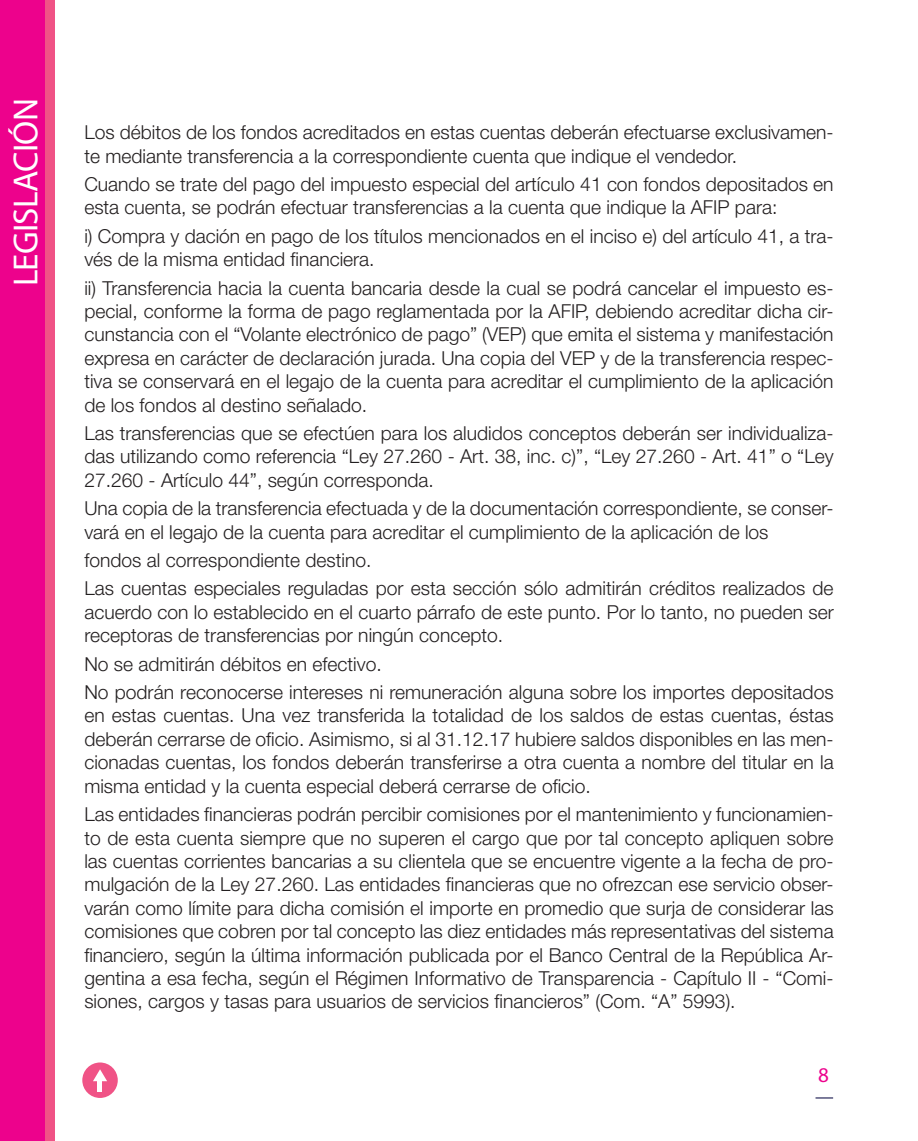
<style>
.page{position:relative;width:918px;height:1141px;background:#fff}
.page>*{position:absolute;margin:0;border:0;box-sizing:border-box;transform-origin:0 0}
.t1{font:35px "Myriad Pro";letter-spacing:-.02em;color:#fff}
.t2{font:21px "Myriad Pro";color:#ed028c}
.Texto{font:300 19.25px/23.4px "Helvetica Neue";color:#231f20;text-align:justify}
</style>
<div class="page">
<div style="left:0;top:0;width:54px;height:1141px;background:#f05386"></div>
<div style="left:0;top:0;width:45px;height:1141px;background:#ed028c"></div>
<div style="left:82px;top:1062px;width:36px;height:36px;background:#f05386;border-radius:50%"></div>
<svg style="left:93px;top:1069px;width:14px;height:12px"></svg>
<hr style="left:98px;top:1076px;width:4px;height:15px;background:#fff">
<svg style="left:815px;top:1097px;width:18px;height:2px"></svg>
<h1 class="t1" style="left:4px;top:286px;width:190px;rotate:-90deg">LEGISLACIÓN</h1>
<p class="Texto" style="left:84px;top:120px;width:751px">Los débitos de los fondos acreditados en estas cuentas deberán efectuarse exclusivamen&shy;te mediante transferencia a la correspondiente cuenta que indique el vendedor.</p>
<p class="Texto" style="left:84px;top:172px;width:751px">Cuando se trate del pago del impuesto especial del artículo 41 con fondos depositados en esta cuenta, se podrán efectuar transferencias a la cuenta que indique la AFIP para:</p>
<p class="Texto" style="left:84px;top:224px;width:751px">i) Compra y dación en pago de los títulos mencionados en el inciso e) del artículo 41, a tra&shy;vés de la misma entidad financiera.</p>
<p class="Texto" style="left:84px;top:276px;width:751px">ii) Transferencia hacia la cuenta bancaria desde la cual se podrá cancelar el impuesto es&shy;pecial, conforme la forma de pago reglamentada por la AFIP, debiendo acreditar dicha cir&shy;cunstancia con el “Volante electrónico de pago” (VEP) que emita el sistema y manifestación expresa en carácter de declaración jurada. Una copia del VEP y de la transferencia respec&shy;tiva se conservará en el legajo de la cuenta para acreditar el cumplimiento de la aplicación de los fondos al destino señalado.</p>
<p class="Texto" style="left:84px;top:421px;width:751px">Las transferencias que se efectúen para los aludidos conceptos deberán ser individualiza&shy;das utilizando como referencia “Ley 27.260 - Art. 38, inc. c)”, “Ley 27.260 - Art. 41” o “Ley 27.260 - Artículo 44”, según corresponda.</p>
<p class="Texto" style="left:84px;top:496px;width:751px">Una copia de la transferencia efectuada y de la documentación correspondiente, se conser&shy;vará en el legajo de la cuenta para acreditar el cumplimiento de la aplicación de los</p>
<p class="Texto" style="left:84px;top:548px;width:289px">fondos al correspondiente destino.</p>
<p class="Texto" style="left:84px;top:576px;width:751px">Las cuentas especiales reguladas por esta sección sólo admitirán créditos realizados de acuerdo con lo establecido en el cuarto párrafo de este punto. Por lo tanto, no pueden ser receptoras de transferencias por ningún concepto.</p>
<p class="Texto" style="left:84px;top:652px;width:299px">No se admitirán débitos en efectivo.</p>
<p class="Texto" style="left:84px;top:680px;width:751px">No podrán reconocerse intereses ni remuneración alguna sobre los importes depositados en estas cuentas. Una vez transferida la totalidad de los saldos de estas cuentas, éstas deberán cerrarse de oficio. Asimismo, si al 31.12.17 hubiere saldos disponibles en las men&shy;cionadas cuentas, los fondos deberán transferirse a otra cuenta a nombre del titular en la misma entidad y la cuenta especial deberá cerrarse de oficio.</p>
<p class="Texto" style="left:84px;top:802px;width:751px">Las entidades financieras podrán percibir comisiones por el mantenimiento y funcionamien&shy;to de esta cuenta siempre que no superen el cargo que por tal concepto apliquen sobre las cuentas corrientes bancarias a su clientela que se encuentre vigente a la fecha de pro&shy;mulgación de la Ley 27.260. Las entidades financieras que no ofrezcan ese servicio obser&shy;varán como límite para dicha comisión el importe en promedio que surja de considerar las comisiones que cobren por tal concepto las diez entidades más representativas del sistema financiero, según la última información publicada por el Banco Central de la República Ar&shy;gentina a esa fecha, según el Régimen Informativo de Transparencia - Capítulo II - “Comi&shy;siones, cargos y tasas para usuarios de servicios financieros” (Com. “A” 5993).</p>
<p class="t2" style="left:818px;top:1062px;width:12px">8</p>
</div>
